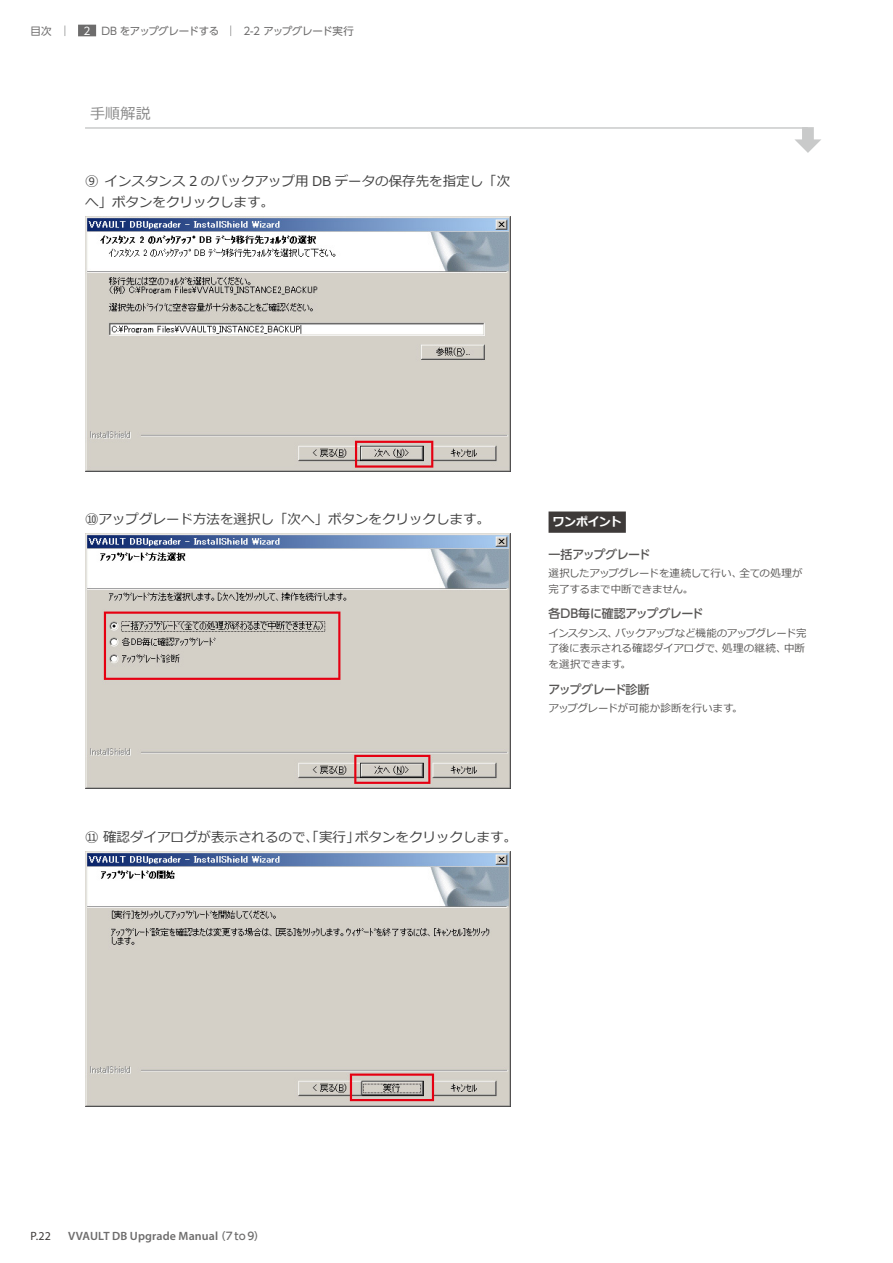
<style>
.page{position:relative;width:893px;height:1263px;background:#fff}
.page>*{position:absolute;margin:0;border:0;box-sizing:border-box;transform-origin:0 0}
.t1{font:15px "Meiryo";color:#898989}
.t2{font:13.5px/21px "Meiryo";color:#404040}
.t3{font:600 12px "Myriad Pro";letter-spacing:.01em;color:#6d6c6c}
.t4{font:500 12px "UD Shin Go Pro";letter-spacing:-.04em;color:#575554}
.t5{font:500 12px "UD Shin Go Pro";letter-spacing:-.06em;color:#575554}
.t6{font:700 12px "Meiryo";letter-spacing:-.035em;color:#fff}
.t7{font:12px "Myriad Pro";color:#3e3a39}
.t8{font:10.5px/15.8px "Meiryo";letter-spacing:-.015em;color:#575554}
.t9{font:10.5px "UD Shin Go Pro";letter-spacing:-.045em;color:#6d6c6c}
.s1{color:#fff}
.s2{font-family:"UD Shin Go Pro";font-weight:500;font-size:10.5px}
</style>
<div class="page">
<hr style="left:85px;top:127px;width:723px;height:2px;background:#c9caca">
<img style="left:85px;top:216px;width:425px;height:255px">
<img style="left:85px;top:533px;width:425px;height:255px">
<div style="left:549px;top:511px;width:77px;height:22px;background:#3e3a39"></div>
<img style="left:85px;top:851px;width:425px;height:255px">
<svg style="left:794px;top:127px;width:27px;height:26px"></svg>
<div style="left:78px;top:25px;width:18px;height:11px;background:#6d6c6c"></div>
<p class="t9" style="left:31px;top:22px;width:22px">目次</p>
<p class="t9" style="left:73px;top:22px;width:148px">［<span class="s1">2</span>］DB をアップグレードする</p>
<p class="t9" style="left:243px;top:22px;width:112px">2-2 アップグレード実行</p>
<h1 class="t1" style="left:90px;top:104px;width:62px">手順解説</h1>
<p class="t2" style="left:85px;top:171px;width:427px">⑨ インスタンス 2 のバックアップ用 DB データの保存先を指定し「次へ」ボタンをクリックします。</p>
<p class="t2" style="left:85px;top:509px;width:406px">⑩アップグレード方法を選択し「次へ」ボタンをクリックします。</p>
<p class="t6" style="left:552px;top:514px;width:71px">ワンポイント</p>
<p class="t4" style="left:549px;top:545px;width:103px">一括アップグレード</p>
<p class="t8" style="left:549px;top:566px;width:256px">選択したアップグレードを連続して行い、全ての処理が完了するまで中断できません。</p>
<p class="t4" style="left:549px;top:604px;width:156px">各DB毎に確認アップグレード</p>
<p class="t8" style="left:549px;top:625px;width:260px">インスタンス、バックアップなど機能のアップグレード完了後に表示される確認ダイアログで、処理の継続、中断を選択できます。</p>
<p class="t5" style="left:548px;top:679px;width:103px">アップグレード診断</p>
<p class="t8" style="left:549px;top:701px;width:196px">アップグレードが可能か診断を行います。</p>
<p class="t2" style="left:85px;top:828px;width:433px">⑪ 確認ダイアログが表示されるので、「実行」ボタンをクリックします。</p>
<p class="t7" style="left:31px;top:1228px;width:22px">P.22</p>
<p class="t3" style="left:68px;top:1228px;width:198px">VVAULT DB Upgrade Manual <span class="s2">（7 to 9）</span></p>
</div>
